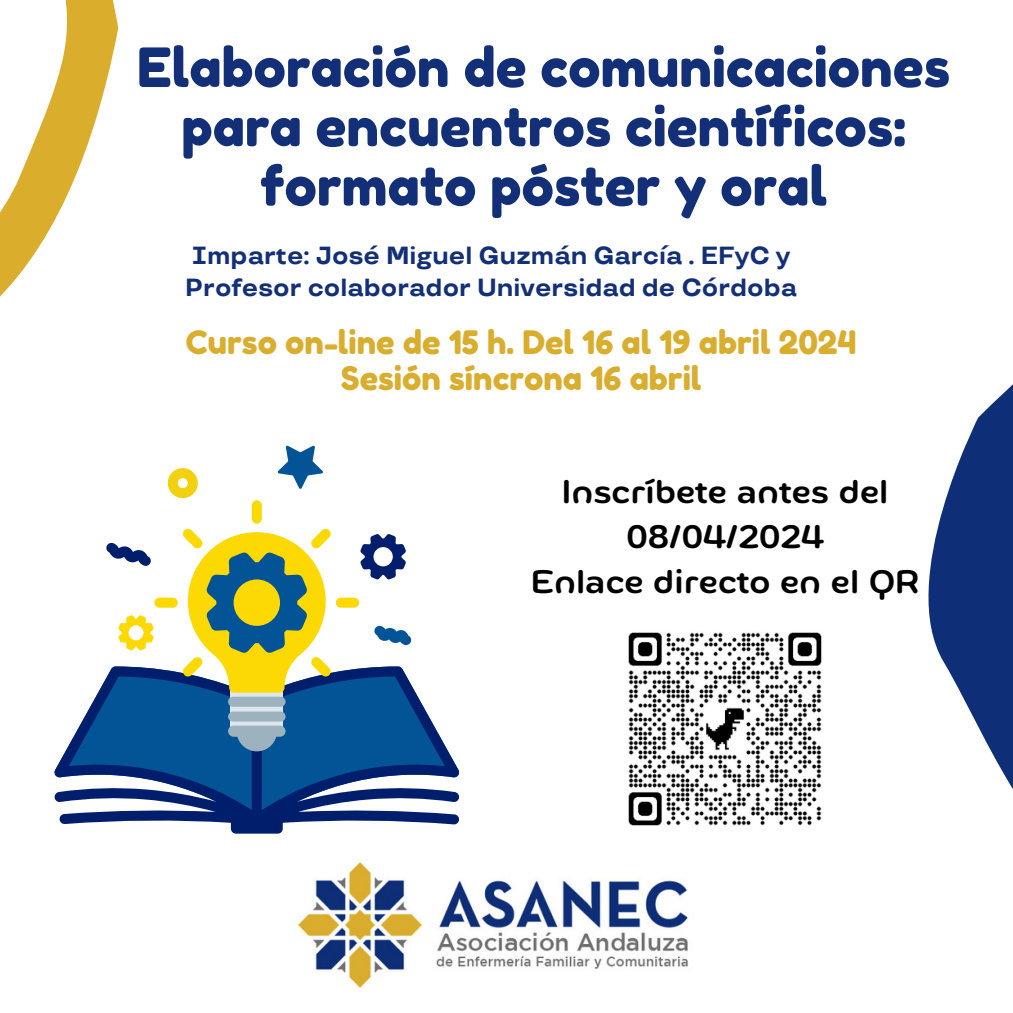
<style>
.page{position:relative;width:1013px;height:1013px;background:#fff}
.page>*{position:absolute;margin:0;border:0;box-sizing:border-box;transform-origin:0 0}
.t1{font:54px/59.2px "Fredoka One";color:#122f77;text-align:center}
.t2{font:500 32.5px/45px "Mommi";color:#000;text-align:center}
.t3{font:32.25px/35.6px "Fredoka One";color:#d9ad2e;text-align:center}
.t4{font:700 24.62px "TT Travels";color:#122f77}
</style>
<div class="page">
<img style="left:295px;top:859px;width:393px;height:131px">
<svg style="left:928px;top:385px;width:84px;height:403px;fill:#0e2f78"></svg>
<svg style="left:0;top:0;width:118px;height:297px"></svg>
<svg style="left:54px;top:666px;width:405px;height:167px"></svg>
<svg style="left:360px;top:534px;width:46px;height:45px"></svg>
<svg style="left:118px;top:615px;width:36px;height:35px"></svg>
<div style="left:336px;top:597px;width:23px;height:10px;background:#fcd902;border-radius:5px"></div>
<div style="left:154px;top:597px;width:24px;height:10px;background:#fcd902;border-radius:5px"></div>
<div style="left:252px;top:500px;width:10px;height:23px;background:#fcd902;border-radius:5px"></div>
<svg style="left:277px;top:445px;width:46px;height:44px"></svg>
<svg style="left:168px;top:468px;width:30px;height:30px"></svg>
<svg style="left:106px;top:542px;width:45px;height:24px"></svg>
<svg style="left:374px;top:625px;width:37px;height:20px"></svg>
<svg style="left:231px;top:692px;width:52px;height:33px"></svg>
<div style="left:228px;top:696px;width:57px;height:10px;background:#9db2bf;border-radius:5px"></div>
<div style="left:228px;top:711px;width:57px;height:10px;background:#9db2bf;border-radius:5px"></div>
<svg style="left:228px;top:725px;width:57px;height:26px"></svg>
<svg style="left:182px;top:528px;width:149px;height:164px"></svg>
<img style="left:628px;top:632px;width:194px;height:194px">
<p class="t1" style="left:137px;top:37px;width:814px">Elaboración de comunicaciones para encuentros científicos: formato póster y oral</p>
<h1 class="t4" style="left:192px;top:242px;width:600px">Imparte: José Miguel Guzmán García . EFyC y</h1>
<p class="t4" style="left:185px;top:274px;width:613px">Profesor colaborador Universidad de Córdoba</p>
<p class="t3" style="left:186px;top:324px;width:672px">Curso on-line de 15 h. Del 16 al 19 abril 2024<br>Sesión síncrona 16 abril</p>
<h3 class="t2" style="left:531px;top:471px;width:390px">Inscríbete antes del<br>08/04/2024<br>Enlace directo en el QR</h3>
</div>
